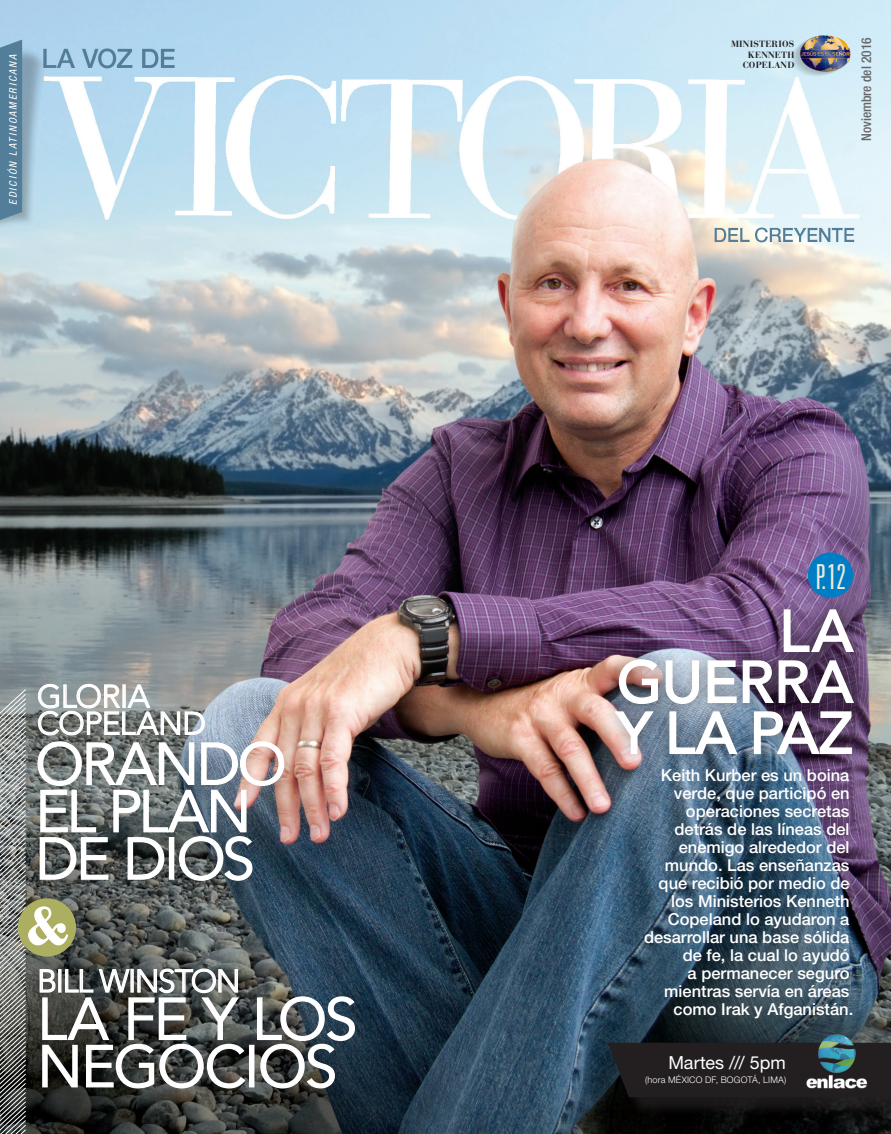
<style>
.page{position:relative;width:891px;height:1134px;background:#fff}
.page>*{position:absolute;margin:0;border:0;box-sizing:border-box;transform-origin:0 0}
.t1{font:58.35px/47.4px "Avenir";letter-spacing:-.04em;color:#fff}
.t2{font:500 58.35px/51px "Avenir";color:#fff;text-align:justify}
.t3{font:700 54px "Bauer Bodoni Std";color:#fff}
.t4{font:300 ultra-condensed 34.5px "Univers LT Std";color:#eae9da}
.t5{font:300 31.5px/27px "Avenir";letter-spacing:-.025em;color:#fff}
.t6{font:18px "Helvetica Neue LT Std";color:#fff}
.t7{font:500 16.5px/18px "Helvetica Neue LT Std";color:#fff;text-align:right}
.t8{font:500 condensed 13.5px "Helvetica Neue LT Std";color:#67676a}
.t9{font:italic condensed 10.5px "Helvetica Neue LT Std";color:#fff}
.t10{font:300 9.15px "Helvetica Neue LT Std";letter-spacing:.02em;color:#fff}
.t11{font:700 9px/10.5px "Bauer Bodoni Std";letter-spacing:.025em;color:#231f20;text-align:right}
</style>
<div class="page">
<img style="left:0;top:0;width:891px;height:1134px">
<div style="left:29px;top:965px;width:337px;height:142px;background:#231f20;opacity:.19"></div>
<div style="left:601px;top:595px;width:267px;height:174px;background:#231f20;opacity:.55"></div>
<svg style="left:783px;top:609px;width:72px;height:44px;background:#776182"></svg>
<svg style="left:618px;top:659px;width:41px;height:46px;background:#a29192"></svg>
<svg style="left:665px;top:660px;width:35px;height:45px;background:#b1bcc8"></svg>
<svg style="left:707px;top:660px;width:148px;height:44px;background:#72687d"></svg>
<svg style="left:613px;top:711px;width:42px;height:44px;background:#a8a4ac"></svg>
<svg style="left:669px;top:711px;width:69px;height:44px;background:#7e90a1"></svg>
<svg style="left:753px;top:711px;width:100px;height:44px;background:#706881"></svg>
<div style="left:808px;top:552px;width:45px;height:46px;background:#007ec5;border-radius:50%"></div>
<img style="left:784px;top:27px;width:85px;height:51px">
<img style="left:0;top:4px;width:59px;height:249px">
<svg style="left:0;top:40px;width:22px;height:187px;background:#58839d"></svg>
<div style="left:611px;top:1045px;width:280px;height:71px;background:#231f20;opacity:.75"></div>
<div style="left:608px;top:1043px;width:283px;height:54px;background:#231f20"></div>
<img style="left:800px;top:1029px;width:73px;height:65px">
<img style="left:0;top:683px;width:356px;height:451px">
<p class="t9" style="left:7px;top:205px;width:152px;rotate:-90deg">EDICIÓN LATINOAMERICANA</p>
<h3 class="t5" style="left:37px;top:683px;width:170px">GLORIA<br>COPELAND</h3>
<h1 class="t1" style="left:35px;top:742px;width:253px">ORANDO<br>EL PLAN<br>DE DIOS</h1>
<h2 class="t3" style="left:25px;top:893px;width:47px">&amp;</h2>
<h3 class="t5" style="left:37px;top:968px;width:205px">BILL WINSTON</h3>
<h1 class="t1" style="left:37px;top:997px;width:321px">LA FE Y LOS<br>NEGOCIOS</h1>
<p class="t11" style="left:731px;top:39px;width:65px">MINISTERIOS<br>KENNETH<br>COPELAND</p>
<p class="t8" style="left:858px;top:141px;width:105px;rotate:-90deg">Noviembre del 2016</p>
<h3 class="t4" style="left:816px;top:559px;width:32px">P.12</h3>
<h1 class="t2" style="left:616px;top:602px;width:238px;text-indent:163px">LA GUERRA Y LA PAZ</h1>
<p class="t7" style="left:644px;top:766px;width:211px">Keith Kurber es un boina verde, que participó en operaciones secretas detrás de las líneas del enemigo alrededor del mundo. Las enseñanzas que recibió por medio de los Ministerios Kenneth<br>Copeland lo ayudaron a desarrollar una base sólida de fe, la cual lo ayudó<br>a permanecer seguro mientras servía en áreas como Irak y Afganistán.</p>
<p class="t6" style="left:668px;top:1052px;width:119px">Martes /// 5pm</p>
<p class="t10" style="left:645px;top:1075px;width:143px">(hora MÉXICO DF, BOGOTÁ, LIMA)</p>
</div>
